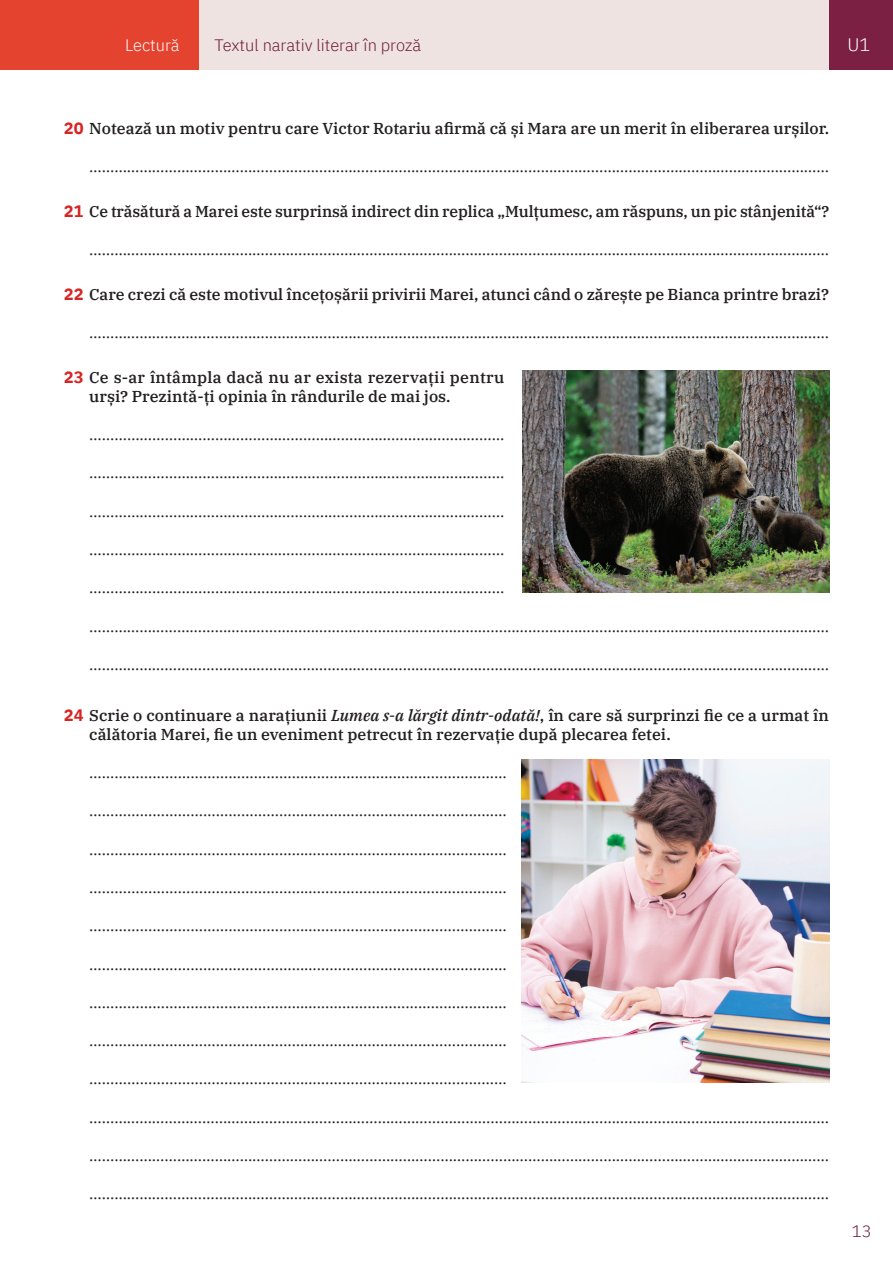
<style>
.page{position:relative;width:893px;height:1263px;background:#fff}
.page>*{position:absolute;margin:0;border:0;box-sizing:border-box;transform-origin:0 0}
.t1{font:300 18px "IBM Plex Sans";color:#fff}
.t2{font:300 16.5px "IBM Plex Sans";color:#6f1a3b}
.t3{font:300 16.5px "IBM Plex Sans";color:#fff}
.Pentru_început_dungă{font:15.75px "IBM Plex Sans";color:#231f20}
.t4{font:500 15.75px/19.2px "IBM Plex Serif";color:#231f20}
.s1{font-family:"IBM Plex Sans";font-weight:700;font-size:16.5px;color:#d72523}
.s2{font-style:italic}
</style>
<div class="page">
<div style="left:0;top:0;width:893px;height:70px;background:#efe3e2"></div>
<div style="left:829px;top:0;width:64px;height:70px;background:#7b2043"></div>
<div style="left:0;top:0;width:199px;height:70px;background:#e4432f"></div>
<img style="left:522px;top:370px;width:307px;height:223px">
<img style="left:521px;top:759px;width:308px;height:324px">
<p class="t3" style="left:125px;top:33px;width:56px">Lectură</p>
<p class="t2" style="left:214px;top:33px;width:208px">Textul narativ literar în proză</p>
<p class="t1" style="left:847px;top:31px;width:24px">U1</p>
<p class="t4" style="left:64px;top:117px;width:767px"><span class="s1">20</span> Notează un motiv pentru care Victor Rotariu afirmă că și Mara are un merit în eliberarea urșilor.</p>
<p class="Pentru_început_dungă" style="left:89px;top:155px;width:741px">……………………………………………………………………………………………………………………………………………………………</p>
<p class="t4" style="left:64px;top:200px;width:767px"><span class="s1">21</span> Ce trăsătură a Marei este surprinsă indirect din replica „Mulțumesc, am răspuns, un pic stânjenită“?</p>
<p class="Pentru_început_dungă" style="left:89px;top:237px;width:741px">……………………………………………………………………………………………………………………………………………………………</p>
<p class="t4" style="left:64px;top:283px;width:767px"><span class="s1">22</span> Care crezi că este motivul încețoșării privirii Marei, atunci când o zărește pe Bianca printre brazi?</p>
<p class="Pentru_început_dungă" style="left:89px;top:320px;width:741px">……………………………………………………………………………………………………………………………………………………………</p>
<p class="t4" style="left:89px;top:366px;width:417px;text-indent:-26px"><span class="s1">23</span> Ce s-ar întâmpla dacă nu ar exista rezervații pentru urși? Prezintă-ți opinia în rândurile de mai jos.</p>
<p class="Pentru_început_dungă" style="left:89px;top:422px;width:417px">………………………………………………………………………………………</p>
<p class="Pentru_început_dungă" style="left:89px;top:461px;width:417px">………………………………………………………………………………………</p>
<p class="Pentru_început_dungă" style="left:89px;top:499px;width:417px">………………………………………………………………………………………</p>
<p class="Pentru_început_dungă" style="left:89px;top:537px;width:417px">………………………………………………………………………………………</p>
<p class="Pentru_început_dungă" style="left:89px;top:576px;width:417px">………………………………………………………………………………………</p>
<p class="Pentru_început_dungă" style="left:89px;top:614px;width:741px">……………………………………………………………………………………………………………………………………………………………</p>
<p class="Pentru_început_dungă" style="left:89px;top:652px;width:741px">……………………………………………………………………………………………………………………………………………………………</p>
<p class="t4" style="left:89px;top:704px;width:741px;text-indent:-26px"><span class="s1">24</span> Scrie o continuare a narațiunii <span class="s2">Lumea s-a lărgit dintr-odată!</span>, în care să surprinzi fie ce a urmat în călătoria Marei, fie un eveniment petrecut în rezervație după plecarea fetei.</p>
<p class="Pentru_început_dungă" style="left:89px;top:760px;width:419px">………………………………………………………………………………………</p>
<p class="Pentru_început_dungă" style="left:89px;top:799px;width:419px">………………………………………………………………………………………</p>
<p class="Pentru_început_dungă" style="left:89px;top:837px;width:419px">………………………………………………………………………………………</p>
<p class="Pentru_început_dungă" style="left:89px;top:875px;width:419px">………………………………………………………………………………………</p>
<p class="Pentru_început_dungă" style="left:89px;top:914px;width:419px">………………………………………………………………………………………</p>
<p class="Pentru_început_dungă" style="left:89px;top:952px;width:419px">………………………………………………………………………………………</p>
<p class="Pentru_început_dungă" style="left:89px;top:990px;width:419px">………………………………………………………………………………………</p>
<p class="Pentru_început_dungă" style="left:89px;top:1028px;width:419px">………………………………………………………………………………………</p>
<p class="Pentru_început_dungă" style="left:89px;top:1067px;width:419px">………………………………………………………………………………………</p>
<p class="Pentru_început_dungă" style="left:89px;top:1105px;width:741px">……………………………………………………………………………………………………………………………………………………………</p>
<p class="Pentru_început_dungă" style="left:89px;top:1143px;width:741px">……………………………………………………………………………………………………………………………………………………………</p>
<p class="Pentru_început_dungă" style="left:89px;top:1181px;width:741px">……………………………………………………………………………………………………………………………………………………………</p>
<p class="t2" style="left:852px;top:1219px;width:21px">13</p>
</div>
